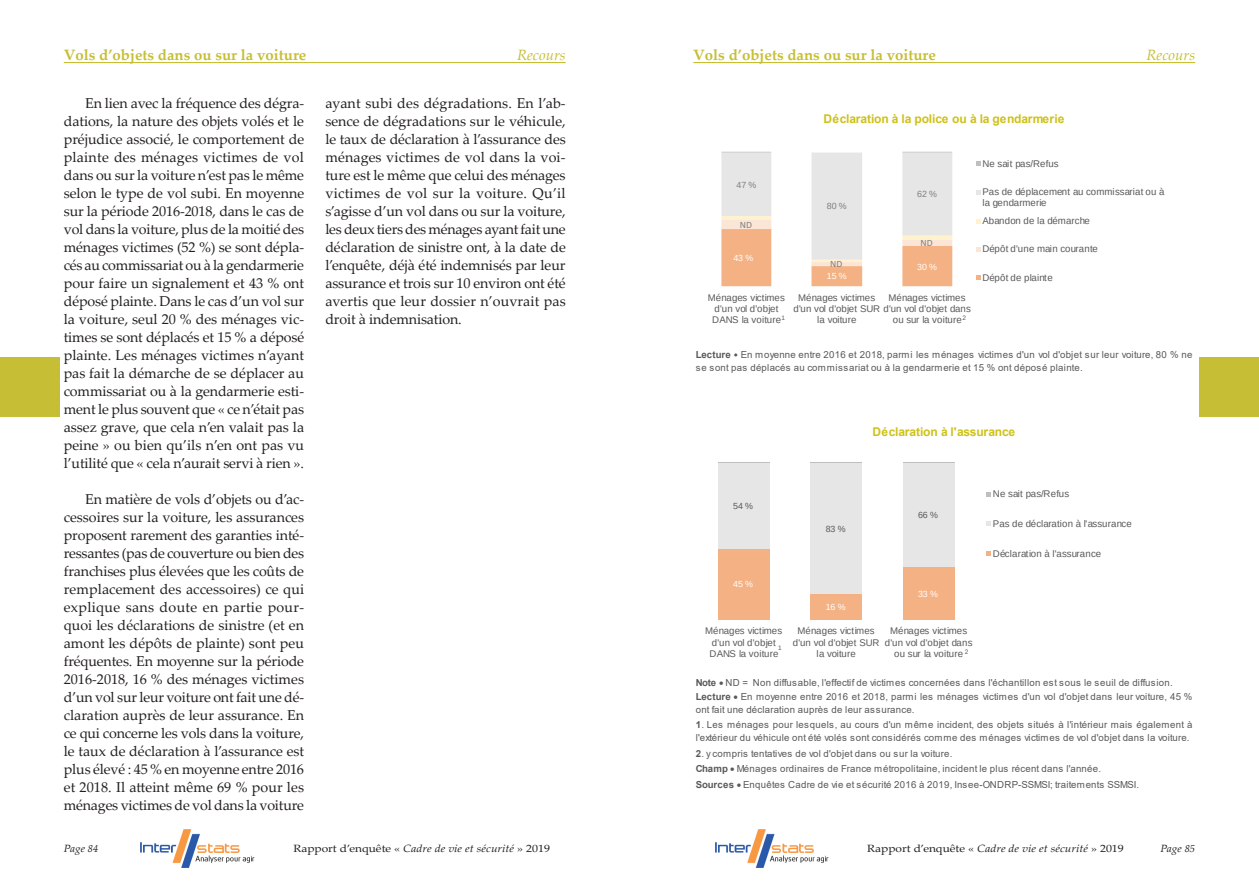
<style>
.page{position:relative;width:1259px;height:893px;background:#fff}
.page>*{position:absolute;margin:0;border:0;box-sizing:border-box;transform-origin:0 0}
.t1{font:700 15px "Palatino Linotype";color:#c6be35}
.t2{font:italic 15px "Palatino Linotype";color:#c6be35}
.Texte_2018{font:14.25px/18px "Palatino Linotype";letter-spacing:-.01em;color:#231f20;text-align:justify}
.t3{font:700 12.15px "Arial";letter-spacing:-.01em;color:#cec118}
.t4{font:10.5px "Palatino Linotype";color:#231f20;scale:1.14 1}
.t5{font:italic 10.5px "Palatino Linotype";color:#231f20;scale:1.07 1}
.t6{font:9.6px/12.9px "Arial";letter-spacing:.025em;color:#595959}
.t7{font:9.6px/11.1px "Liberation Sans";color:#595959;text-align:center}
.t8{font:9.6px "Liberation Sans";letter-spacing:.025em;color:#595959}
.t9{font:9.6px "Calibri";color:#7f7f7f}
.t10{font:8.85px "Liberation Sans";letter-spacing:-.01em;color:#fff}
.t11{font:8.85px "Liberation Sans";color:#7f7f7f}
.t12{font:8.85px "Liberation Sans";color:#595959}
.t13{font:6.45px "Liberation Sans";color:#595959}
.s1{font-weight:700}
.s2{font-family:"Calibri"}
.s3{font-style:italic}
</style>
<div class="page">
<hr style="left:64px;top:62px;width:502px;height:1px;background:#c6be35">
<hr style="left:693px;top:62px;width:502px;height:1px;background:#c6be35">
<svg style="left:721px;top:153px;width:231px;height:133px"></svg>
<hr style="left:902px;top:152px;width:50px;height:1px;background:#bfbfbf">
<hr style="left:721px;top:152px;width:50px;height:1px;background:#bfbfbf">
<svg style="left:976px;top:161px;width:4px;height:5px"></svg>
<svg style="left:976px;top:190px;width:4px;height:4px"></svg>
<svg style="left:976px;top:219px;width:4px;height:4px"></svg>
<svg style="left:976px;top:247px;width:4px;height:5px"></svg>
<svg style="left:976px;top:275px;width:4px;height:5px"></svg>
<div style="left:903px;top:567px;width:51px;height:53px;background:#f4b183"></div>
<div style="left:810px;top:594px;width:52px;height:26px;background:#f4b183"></div>
<div style="left:718px;top:549px;width:51px;height:71px;background:#f4b183"></div>
<div style="left:903px;top:463px;width:51px;height:104px;background:#e7e6e6"></div>
<div style="left:810px;top:463px;width:52px;height:131px;background:#e7e6e6"></div>
<div style="left:718px;top:463px;width:51px;height:86px;background:#e7e6e6"></div>
<hr style="left:903px;top:462px;width:51px;height:1px;background:#bfbfbf">
<hr style="left:810px;top:462px;width:52px;height:1px;background:#bfbfbf">
<hr style="left:718px;top:462px;width:51px;height:1px;background:#bfbfbf">
<svg style="left:986px;top:492px;width:5px;height:4px"></svg>
<svg style="left:986px;top:521px;width:5px;height:5px"></svg>
<svg style="left:986px;top:551px;width:5px;height:5px"></svg>
<img style="left:140px;top:829px;width:115px;height:38px">
<img style="left:715px;top:829px;width:114px;height:38px">
<div style="left:0;top:357px;width:60px;height:60px;background:#c6be35"></div>
<div style="left:1199px;top:357px;width:60px;height:60px;background:#c6be35"></div>
<p class="t1" style="left:64px;top:44px;width:244px">Vols d’objets dans ou sur la voiture</p>
<p class="t2" style="left:517px;top:44px;width:50px">Recours</p>
<p class="t1" style="left:693px;top:44px;width:244px">Vols d’objets dans ou sur la voiture</p>
<p class="t2" style="left:1146px;top:44px;width:50px">Recours</p>
<p class="Texte_2018" style="left:64px;top:94px;width:242px;text-indent:21px">En lien avec la fréquence des dégra&shy;dations, la nature des objets volés et le préjudice associé, le comportement de plainte des ménages victimes de vol dans ou sur la voiture n’est pas le même selon le type de vol subi. En moyenne sur la période 2016-2018, dans le cas de vol dans la voiture, plus de la moitié des ménages victimes (52 %) se sont dépla&shy;cés au commissariat ou à la gendarmerie pour faire un signalement et 43 % ont déposé plainte. Dans le cas d’un vol sur la voiture, seul 20 % des ménages vic&shy;times se sont déplacés et 15 % a déposé plainte. Les ménages victimes n’ayant pas fait la démarche de se déplacer au commissariat ou à la gendarmerie esti&shy;ment le plus souvent que « ce n’était pas assez grave, que cela n’en valait pas la peine » ou bien qu’ils n’en ont pas vu l’utilité que « cela n’aurait servi à rien ».</p>
<p class="Texte_2018" style="left:64px;top:490px;width:242px;text-indent:21px">En matière de vols d’objets ou d’ac&shy;cessoires sur la voiture, les assurances proposent rarement des garanties inté&shy;ressantes (pas de couverture ou bien des franchises plus élevées que les coûts de remplacement des accessoires) ce qui explique sans doute en partie pour&shy;quoi les déclarations de sinistre (et en amont les dépôts de plainte) sont peu fréquentes. En moyenne sur la période 2016-2018, 16 % des ménages victimes d’un vol sur leur voiture ont fait une dé&shy;claration auprès de leur assurance. En ce qui concerne les vols dans la voiture, le taux de déclaration à l’assurance est plus élevé : 45 % en moyenne entre 2016 et 2018. Il atteint même 69 % pour les ménages victimes de vol dans la voiture</p>
<p class="Texte_2018" style="left:325px;top:94px;width:242px">ayant subi des dégradations. En l’ab&shy;sence de dégradations sur le véhicule, le taux de déclaration à l’assurance des ménages victimes de vol dans la voi&shy;ture est le même que celui des ménages victimes de vol sur la voiture. Qu’il s’agisse d’un vol dans ou sur la voiture, les deux tiers des ménages ayant fait une déclaration de sinistre ont, à la date de l’enquête, déjà été indemnisés par leur assurance et trois sur 10 environ ont été avertis que leur dossier n’ouvrait pas droit à indemnisation.</p>
<p class="t3" style="left:823px;top:110px;width:242px">Déclaration à la police ou à la gendarmerie</p>
<p class="t11" style="left:736px;top:179px;width:21px">47 %</p>
<p class="t9" style="left:740px;top:218px;width:14px">ND</p>
<p class="t10" style="left:733px;top:252px;width:21px">43 %</p>
<p class="t7" style="left:708px;top:292px;width:79px">Ménages victimes d'un vol d'objet<br>DANS la voiture</p>
<p class="t13" style="left:781px;top:314px;width:5px">1</p>
<p class="t11" style="left:827px;top:201px;width:21px">80 %</p>
<p class="t9" style="left:830px;top:257px;width:14px">ND</p>
<p class="t10" style="left:827px;top:271px;width:21px">15 %</p>
<p class="t11" style="left:917px;top:189px;width:21px">62 %</p>
<p class="t9" style="left:920px;top:236px;width:14px">ND</p>
<p class="t10" style="left:917px;top:261px;width:21px">30 %</p>
<p class="t7" style="left:888px;top:292px;width:79px">Ménages victimes</p>
<p class="t8" style="left:793px;top:303px;width:179px">d'un vol d'objet SUR d'un vol d'objet dans</p>
<p class="t7" style="left:893px;top:315px;width:70px">ou sur la voiture</p>
<p class="t7" style="left:798px;top:292px;width:79px">Ménages victimes</p>
<p class="t7" style="left:817px;top:315px;width:41px">la voiture</p>
<p class="t13" style="left:962px;top:314px;width:5px">2</p>
<p class="t8" style="left:982px;top:157px;width:78px">Ne sait pas/Refus</p>
<p class="t7" style="left:982px;top:187px;width:184px;text-align:left">Pas de déplacement au commissariat ou à la gendarmerie</p>
<p class="t7" style="left:982px;top:215px;width:109px">Abandon de la démarche</p>
<p class="t8" style="left:982px;top:243px;width:117px">Dépôt d'une main courante</p>
<p class="t8" style="left:982px;top:271px;width:72px">Dépôt de plainte</p>
<p class="t6" style="left:695px;top:348px;width:498px"><span class="s1">Lecture</span> <span class="s2">•</span> En moyenne entre 2016 et 2018, parmi les ménages victimes d'un vol d'objet sur leur voiture, 80 % ne se sont pas déplacés au commissariat ou à la gendarmerie et 15 % ont déposé plainte.</p>
<p class="t3" style="left:872px;top:423px;width:144px">Déclaration à l'assurance</p>
<p class="t12" style="left:733px;top:500px;width:21px">54 %</p>
<p class="t12" style="left:825px;top:523px;width:21px">83 %</p>
<p class="t12" style="left:918px;top:509px;width:21px">66 %</p>
<p class="t10" style="left:733px;top:579px;width:21px">45 %</p>
<p class="t7" style="left:705px;top:626px;width:79px">Ménages victimes d'un vol d'objet<br>DANS la voiture</p>
<p class="t13" style="left:778px;top:644px;width:5px">1</p>
<p class="t10" style="left:825px;top:601px;width:21px">16 %</p>
<p class="t10" style="left:918px;top:588px;width:21px">33 %</p>
<p class="t7" style="left:793px;top:626px;width:88px">Ménages victimes d'un vol d'objet SUR la voiture</p>
<p class="t7" style="left:885px;top:626px;width:89px">Ménages victimes d'un vol d'objet dans ou sur la voiture</p>
<p class="t13" style="left:965px;top:648px;width:5px">2</p>
<p class="t8" style="left:993px;top:488px;width:78px">Ne sait pas/Refus</p>
<p class="t7" style="left:993px;top:518px;width:140px">Pas de déclaration à l'assurance</p>
<p class="t7" style="left:993px;top:548px;width:110px">Déclaration à l'assurance</p>
<p class="t6" style="left:695px;top:676px;width:478px"><span class="s1">Note</span> • ND = Non diffusable, l'effectif de victimes concernées dans l'échantillon est sous le seuil de diffusion.</p>
<p class="t6" style="left:695px;top:690px;width:498px"><span class="s1">Lecture</span> • En moyenne entre 2016 et 2018, parmi les ménages victimes d'un vol d'objet dans leur voiture, 45 % ont fait une déclaration auprès de leur assurance.</p>
<p class="t6" style="left:695px;top:718px;width:498px"><span class="s1">1</span>. Les ménages pour lesquels, au cours d'un même incident, des objets situés à l'intérieur mais également à l'extérieur du véhicule ont été volés sont considérés comme des ménages victimes de vol d'objet dans la voiture.</p>
<p class="t6" style="left:695px;top:747px;width:258px"><span class="s1">2</span>. y compris tentatives de vol d'objet dans ou sur la voiture.</p>
<p class="t6" style="left:695px;top:760px;width:445px;line-height:16px"><span class="s1">Champ</span> • Ménages ordinaires de France métropolitaine, incident le plus récent dans l'année.<br><span class="s1">Sources</span> • Enquêtes Cadre de vie et sécurité 2016 à 2019, Insee-ONDRP-SSMSI; traitements SSMSI.</p>
<p class="t5" style="left:64px;top:841px;width:34px">Page 84</p>
<p class="t4" style="left:293px;top:841px;width:227px">Rapport d’enquête « <span class="s3">Cadre de vie et sécurité</span> » 2019</p>
<p class="t4" style="left:867px;top:841px;width:227px">Rapport d’enquête « <span class="s3">Cadre de vie et sécurité</span> » 2019</p>
<p class="t5" style="left:1160px;top:841px;width:34px">Page 85</p>
</div>
